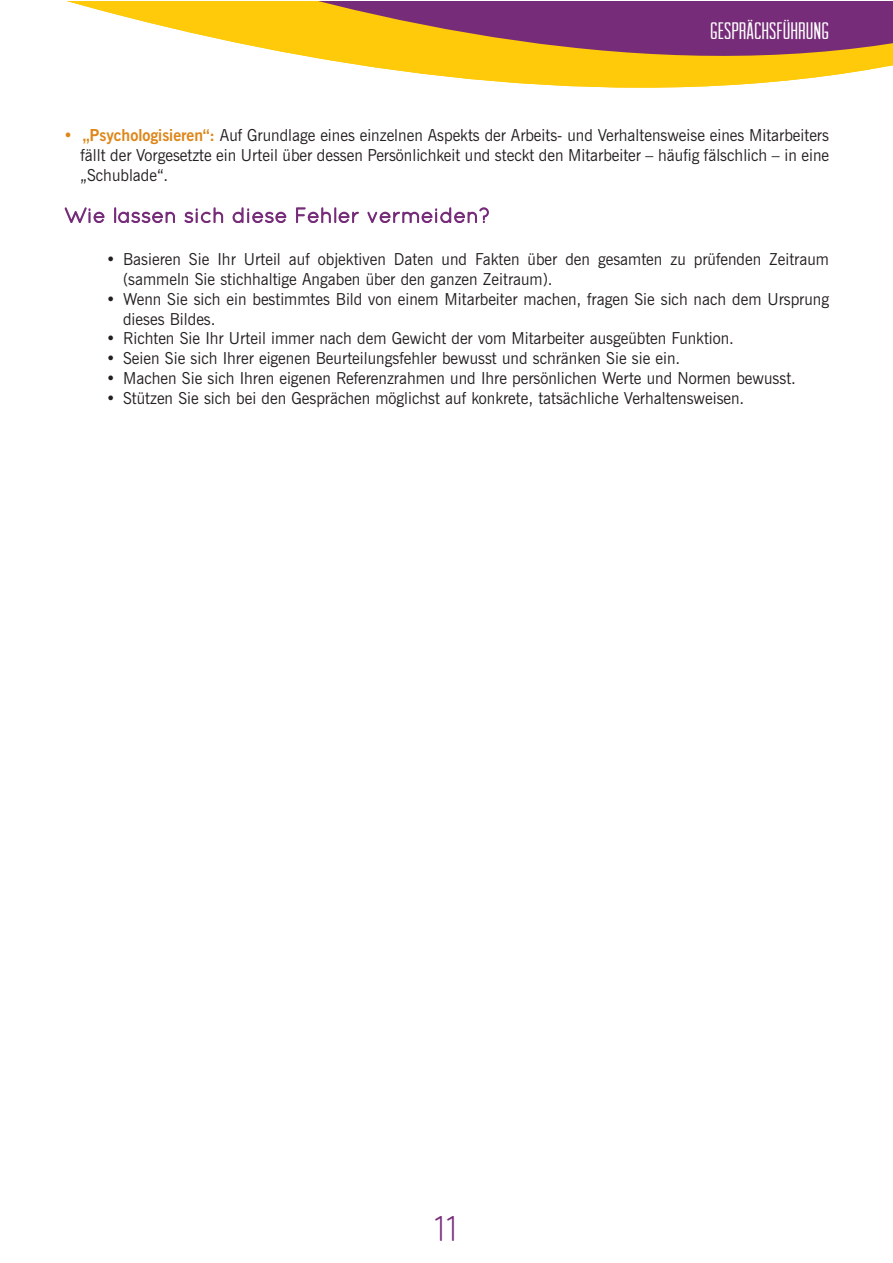
<style>
.page{position:relative;width:893px;height:1263px;background:#fff}
.page>*{position:absolute;margin:0;border:0;box-sizing:border-box;transform-origin:0 0}
.t1{font:36px "Quicksand";color:#762c79}
.t2{font:24px "Arvil Sans";color:#fff}
.t3{font:21px "Quicksand";color:#762c79}
.t4{font:16.5px/19.8px "News Gothic BT";color:#231f20;scale:.96 1}
.s1{font-weight:700;color:#df8619}
</style>
<div class="page">
<svg style="left:67px;top:1px;width:826px;height:87px"></svg>
<h2 class="t2" style="left:710px;top:17px;width:120px">GESPRÄCHSFÜHRUNG</h2>
<p class="t4" style="left:81px;top:126px;width:781px;text-align:justify;text-indent:-17px"><span class="s1">• „Psychologisieren“:</span> Auf Grundlage eines einzelnen Aspekts der Arbeits- und Verhaltensweise eines Mitarbeiters fällt der Vorgesetzte ein Urteil über dessen Persönlichkeit und steckt den Mitarbeiter – häufig fälschlich – in eine „Schublade“.</p>
<p class="t3" style="left:64px;top:208px;width:428px">Wie lassen sich diese Fehler vermeiden?</p>
<p class="t4" style="left:123px;top:250px;width:737px;text-indent:-17px">• Basieren Sie Ihr Urteil auf objektiven Daten und Fakten über den gesamten zu prüfenden Zeitraum (sammeln Sie stichhaltige Angaben über den ganzen Zeitraum).</p>
<p class="t4" style="left:123px;top:290px;width:737px;text-indent:-17px">• Wenn Sie sich ein bestimmtes Bild von einem Mitarbeiter machen, fragen Sie sich nach dem Ursprung dieses Bildes.</p>
<p class="t4" style="left:106px;top:330px;width:655px">• Richten Sie Ihr Urteil immer nach dem Gewicht der vom Mitarbeiter ausgeübten Funktion.</p>
<p class="t4" style="left:106px;top:349px;width:599px">• Seien Sie sich Ihrer eigenen Beurteilungsfehler bewusst und schränken Sie sie ein.</p>
<p class="t4" style="left:106px;top:369px;width:720px">• Machen Sie sich Ihren eigenen Referenzrahmen und Ihre persönlichen Werte und Normen bewusst.</p>
<p class="t4" style="left:106px;top:389px;width:666px">• Stützen Sie sich bei den Gesprächen möglichst auf konkrete, tatsächliche Verhaltensweisen.</p>
<h1 class="t1" style="left:434px;top:1217px;width:26px">11</h1>
</div>
